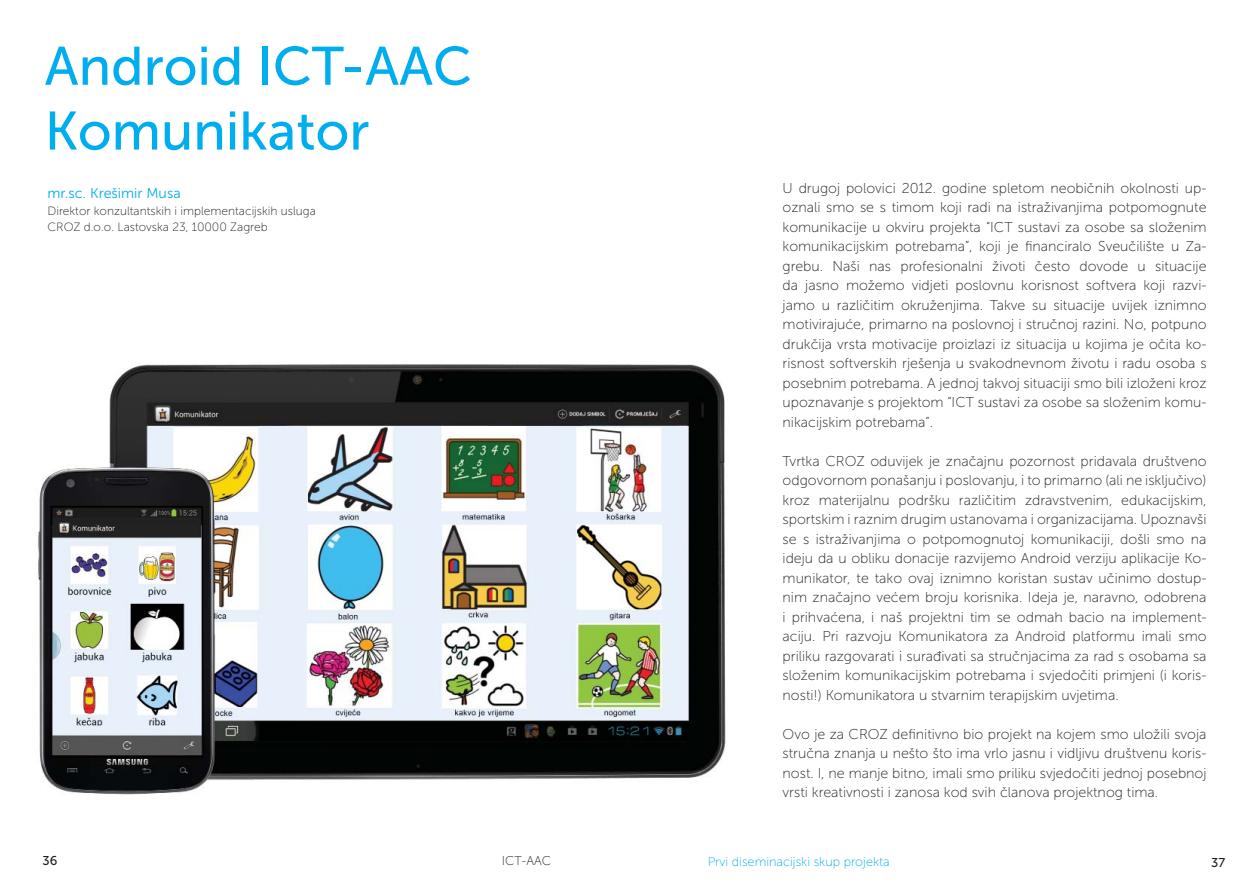
<style>
.page{position:relative;width:1259px;height:893px;background:#fff}
.page>*{position:absolute;margin:0;border:0;box-sizing:border-box;transform-origin:0 0}
.t1{font:54px/64.8px "Museo Sans 500";color:#00aeef}
.t2{font:14.25px/19.5px "Museo Sans 100";color:#231f20;text-align:justify}
.t3{font:14.25px "Museo Sans 300";color:#00aeef}
.t4{font:12.75px "Museo Sans 100";color:#00aeef}
.t5{font:12.75px "Museo Sans 100";color:#231f20}
.t6{font:12.75px "Museo Sans 500";color:#231f20}
.t7{font:12px/16.5px "Museo Sans 100";color:#231f20}
</style>
<div class="page">
<img style="left:38px;top:364px;width:688px;height:431px">
<h1 class="t1" style="left:45px;top:34px;width:429px">Android ICT-AAC<br>Komunikator</h1>
<p class="t3" style="left:47px;top:186px;width:135px">mr.sc. Krešimir Musa</p>
<p class="t7" style="left:47px;top:202px;width:270px">Direktor konzultantskih i implementacijskih usluga<br>CROZ d.o.o. Lastovska 23, 10000 Zagreb</p>
<p class="t2" style="left:782px;top:178px;width:425px">U drugoj polovici 2012. godine spletom neobičnih okolnosti up&shy;oznali smo se s timom koji radi na istraživanjima potpomognute komunikacije u okviru projekta “ICT sustavi za osobe sa složenim komunikacijskim potrebama”, koji je financiralo Sveučilište u Za&shy;grebu. Naši nas profesionalni životi često dovode u situacije da jasno možemo vidjeti poslovnu korisnost softvera koji razvi&shy;jamo u različitim okruženjima. Takve su situacije uvijek iznimno motivirajuće, primarno na poslovnoj i stručnoj razini. No, potpuno drukčija vrsta motivacije proizlazi iz situacija u kojima je očita ko&shy;risnost softverskih rješenja u svakodnevnom životu i radu osoba s posebnim potrebama. A jednoj takvoj situaciji smo bili izloženi kroz upoznavanje s projektom “ICT sustavi za osobe sa složenim komu&shy;nikacijskim potrebama”.</p>
<p class="t2" style="left:782px;top:451px;width:425px">Tvrtka CROZ oduvijek je značajnu pozornost pridavala društveno odgovornom ponašanju i poslovanju, i to primarno (ali ne isključivo) kroz materijalnu podršku različitim zdravstvenim, edukacijskim, sportskim i raznim drugim ustanovama i organizacijama. Upoznavši se s istraživanjima o potpomognutoj komunikaciji, došli smo na ideju da u obliku donacije razvijemo Android verziju aplikacije Ko&shy;munikator, te tako ovaj iznimno koristan sustav učinimo dostup&shy;nim značajno većem broju korisnika. Ideja je, naravno, odobrena i prihvaćena, i naš projektni tim se odmah bacio na implement&shy;aciju. Pri razvoju Komunikatora za Android platformu imali smo priliku razgovarati i surađivati sa stručnjacima za rad s osobama sa složenim komunikacijskim potrebama i svjedočiti primjeni (i koris&shy;nosti!) Komunikatora u stvarnim terapijskim uvjetima.</p>
<p class="t2" style="left:782px;top:724px;width:425px">Ovo je za CROZ definitivno bio projekt na kojem smo uložili svoja stručna znanja u nešto što ima vrlo jasnu i vidljivu društvenu koris&shy;nost. I, ne manje bitno, imali smo priliku svjedočiti jednoj posebnoj vrsti kreativnosti i zanosa kod svih članova projektnog tima.</p>
<p class="t6" style="left:43px;top:853px;width:16px">36</p>
<p class="t5" style="left:502px;top:853px;width:51px">ICT-AAC</p>
<p class="t4" style="left:707px;top:854px;width:183px">Prvi diseminacijski skup projekta</p>
<p class="t6" style="left:1211px;top:856px;width:15px">37</p>
</div>
